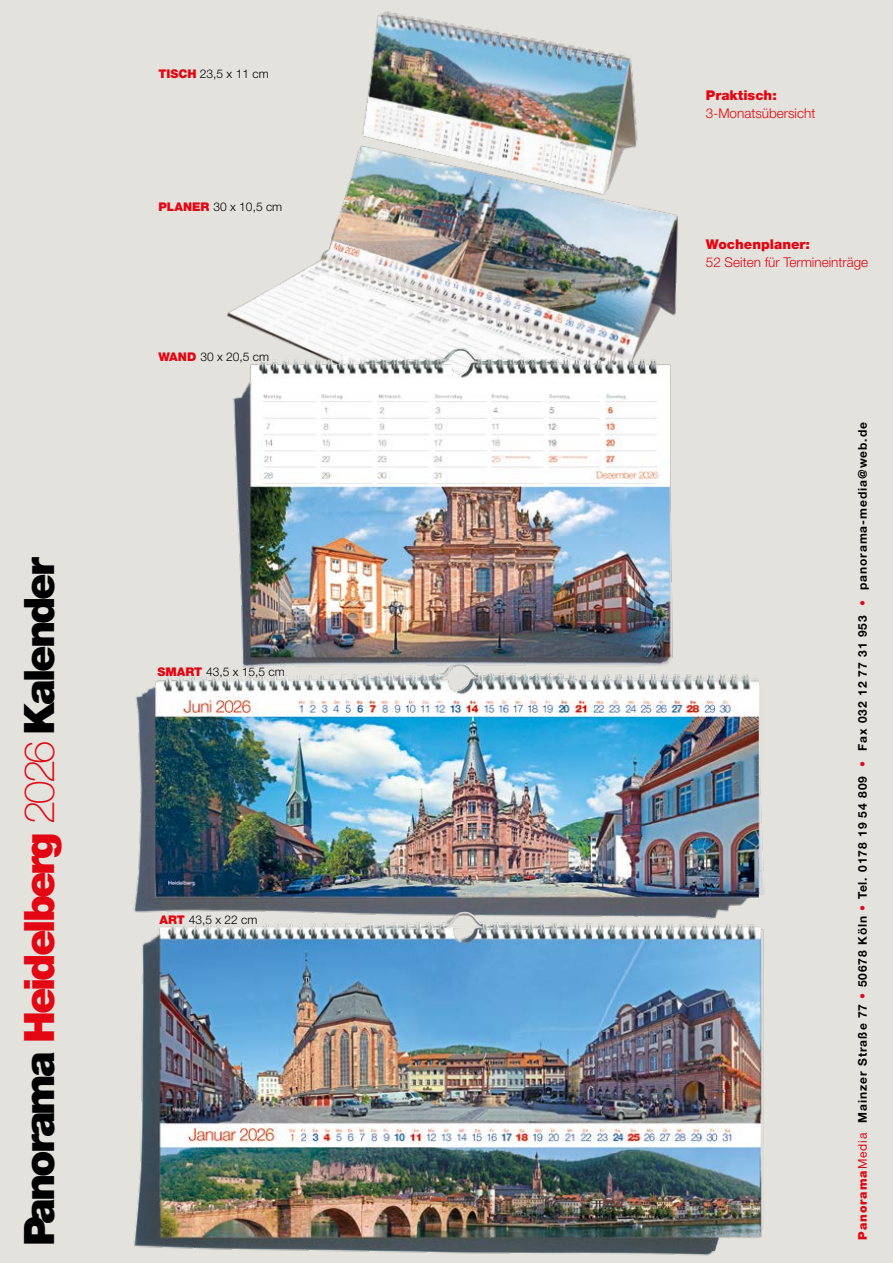
<style>
.page{position:relative;width:893px;height:1263px;background:#e3e2dc}
.page>*{position:absolute;margin:0;border:0;box-sizing:border-box;transform-origin:0 0}
.t1{font:900 42px "Helvetica Neue LT";letter-spacing:-.07em;color:#000}
.t2{font:300 13.5px "Helvetica Neue LT";color:#e30613}
.t3{font:900 13.5px "Helvetica Neue LT";color:#e30613}
.t4{font:700 12px "Helvetica Neue LT";letter-spacing:.08em;color:#000}
.t5{font:300 12px "Helvetica Neue LT";color:#000}
.s1{color:#e30613}
.s2{font-weight:100;color:#e30613}
.s3{font-weight:900;color:#e30613}
.s4{font-weight:400;color:#e30613}
</style>
<div class="page">
<img style="left:362px;top:11px;width:275px;height:129px">
<img style="left:227px;top:140px;width:451px;height:208px">
<img style="left:134px;top:673px;width:630px;height:235px">
<img style="left:133px;top:908px;width:631px;height:348px">
<img style="left:232px;top:348px;width:441px;height:325px">
<p class="t1" style="left:14px;top:1246px;width:690px;rotate:-90deg">Panorama <span class="s1">Heidelberg</span> <span class="s2">2026</span> Kalender</p>
<p class="t5" style="left:158px;top:67px;width:112px"><span class="s3">TISCH</span> 23,5 x 11 cm</p>
<p class="t5" style="left:158px;top:200px;width:125px"><span class="s3">PLANER</span> 30 x 10,5 cm</p>
<p class="t5" style="left:158px;top:350px;width:112px"><span class="s3">WAND</span> 30 x 20,5 cm</p>
<p class="t5" style="left:157px;top:664px;width:129px"><span class="s3">SMART</span> 43,5 x 15,5 cm</p>
<p class="t5" style="left:159px;top:912px;width:100px"><span class="s3">ART</span> 43,5 x 22 cm</p>
<p class="t3" style="left:706px;top:87px;width:72px">Praktisch:</p>
<p class="t2" style="left:706px;top:105px;width:111px">3-Monatsübersicht</p>
<p class="t3" style="left:706px;top:236px;width:106px">Wochenplaner:</p>
<p class="t2" style="left:706px;top:254px;width:164px">52 Seiten für Termineinträge</p>
<p class="t4" style="left:855px;top:1240px;width:819px;rotate:-90deg"><span class="s3">Panorama</span><span class="s4">Media</span> Mainzer Straße 77 <span class="s1">•</span> 50678 Köln <span class="s1">•</span> Tel. 0178 19 54 809 <span class="s1">•</span> Fax 032 12 77 31 953 <span class="s1">•</span> panorama-media@web.de</p>
</div>
